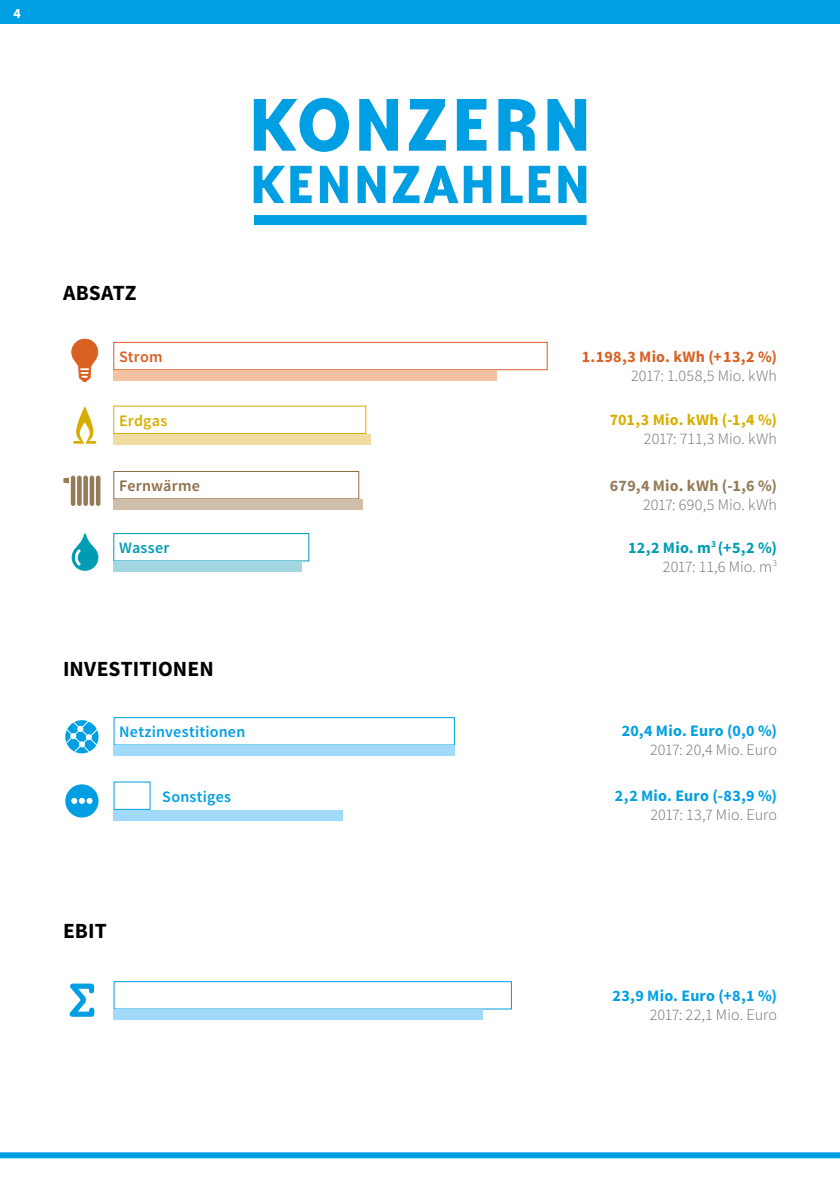
<style>
.page{position:relative;width:840px;height:1191px;background:#fff}
.page>*{position:absolute;margin:0;border:0;box-sizing:border-box;transform-origin:0 0}
.t1{font:700 86px "Bailey Sans ITC Com";letter-spacing:.01em;color:#009fe3}
.t2{font:700 62px "Bailey Sans ITC Com";color:#009fe3}
.t3{font:700 21.6px "Source Sans Pro";letter-spacing:.005em;color:#000}
.t4{font:300 16px "Source Sans Pro";letter-spacing:.005em;color:#706f6f}
.t5{font:700 16px "Source Sans Pro";letter-spacing:.015em;color:#009fe3}
.t6{font:600 16px "Source Sans Pro";letter-spacing:.015em;color:#009fe3}
.t7{font:700 16px "Source Sans Pro";letter-spacing:.02em;color:#da6022}
.t8{font:700 16px "Source Sans Pro";letter-spacing:.015em;color:#d7ae00}
.t9{font:700 16px "Source Sans Pro";letter-spacing:.015em;color:#957b58}
.t10{font:700 16px "Source Sans Pro";color:#009cb4}
.t11{font:600 16px "Source Sans Pro";letter-spacing:.015em;color:#8e6d44}
.t12{font:600 16px "Source Sans Pro";letter-spacing:.01em;color:#d7ae00}
.t13{font:600 16px "Source Sans Pro";letter-spacing:.015em;color:#009cb4}
.t14{font:600 16px "Source Sans Pro";letter-spacing:.015em;color:#da6022}
.t15{font:700 14px "Source Sans Pro";color:#fff}
</style>
<div class="page">
<div style="left:254px;top:215px;width:332px;height:10px;background:#009fe3"></div>
<svg style="left:73px;top:406px;width:23px;height:38px"></svg>
<svg style="left:72px;top:533px;width:26px;height:38px"></svg>
<svg style="left:63px;top:475px;width:37px;height:31px"></svg>
<div style="left:65px;top:784px;width:33px;height:33px;background:#009fe3;border-radius:50%"></div>
<svg style="left:72px;top:798px;width:20px;height:5px"></svg>
<svg style="left:65px;top:720px;width:33px;height:33px"></svg>
<svg style="left:69px;top:983px;width:26px;height:34px"></svg>
<svg style="left:71px;top:339px;width:27px;height:43px"></svg>
<div style="left:113px;top:533px;width:196px;height:28px;border:1px solid #009cb4"></div>
<div style="left:113px;top:717px;width:341px;height:28px;border:1px solid #009fe3"></div>
<div style="left:113px;top:781px;width:37px;height:29px;border:1px solid #009fe3"></div>
<div style="left:113px;top:561px;width:189px;height:11px;background:#a3d8e3"></div>
<div style="left:113px;top:745px;width:341px;height:11px;background:#a1daf8"></div>
<div style="left:113px;top:810px;width:229px;height:10px;background:#a1daf8"></div>
<div style="left:113px;top:981px;width:398px;height:28px;border:1px solid #009fe3"></div>
<div style="left:113px;top:1009px;width:370px;height:10px;background:#a1daf8"></div>
<div style="left:113px;top:342px;width:434px;height:28px;background:#fff;border:1px solid #da6022"></div>
<div style="left:113px;top:370px;width:384px;height:10px;background:#f3c2a2"></div>
<div style="left:113px;top:471px;width:246px;height:28px;background:#fff;border:1px solid #8e6d44"></div>
<div style="left:113px;top:405px;width:253px;height:29px;background:#fff;border:1px solid #d7ae00"></div>
<div style="left:113px;top:499px;width:250px;height:10px;background:#cebeaa"></div>
<div style="left:113px;top:434px;width:257px;height:10px;background:#f1dda4"></div>
<div style="left:0;top:1152px;width:839px;height:6px;background:#009fe3"></div>
<div style="left:0;top:0;width:839px;height:24px;background:#009fe3"></div>
<p class="t15" style="left:14px;top:4px;width:9px">4</p>
<h1 class="t1" style="left:247px;top:75px;width:348px">KONZERN</h1>
<h2 class="t2" style="left:248px;top:148px;width:344px">KENNZAHLEN</h2>
<h3 class="t3" style="left:63px;top:279px;width:75px">ABSATZ</h3>
<p class="t14" style="left:119px;top:347px;width:45px">Strom</p>
<p class="t7" style="left:581px;top:346px;width:197px">1.198,3 Mio. kWh (+ 13,2 %)</p>
<p class="t4" style="left:631px;top:365px;width:147px">2017: 1.058,5 Mio. kWh</p>
<p class="t12" style="left:119px;top:410px;width:50px">Erdgas</p>
<p class="t8" style="left:609px;top:410px;width:169px">701,3 Mio. kWh (-1,4 %)</p>
<p class="t4" style="left:643px;top:429px;width:134px">2017: 711,3 Mio. kWh</p>
<p class="t11" style="left:119px;top:476px;width:82px">Fernwärme</p>
<p class="t9" style="left:609px;top:475px;width:168px">679,4 Mio. kWh (-1,6 %)</p>
<p class="t4" style="left:642px;top:494px;width:135px">2017: 690,5 Mio. kWh</p>
<p class="t13" style="left:119px;top:538px;width:52px">Wasser</p>
<p class="t10" style="left:627px;top:537px;width:150px">12,2 Mio. m<sup>3</sup> (+5,2 %)</p>
<p class="t4" style="left:662px;top:557px;width:115px">2017: 11,6 Mio. m<sup>3</sup></p>
<h3 class="t3" style="left:63px;top:654px;width:152px">INVESTITIONEN</h3>
<p class="t6" style="left:119px;top:722px;width:127px">Netzinvestitionen</p>
<p class="t6" style="left:162px;top:786px;width:70px">Sonstiges</p>
<p class="t5" style="left:621px;top:721px;width:157px">20,4 Mio. Euro (0,0 %)</p>
<p class="t4" style="left:649px;top:740px;width:128px">2017: 20,4 Mio. Euro</p>
<p class="t5" style="left:614px;top:785px;width:163px">2,2 Mio. Euro (-83,9 %)</p>
<p class="t4" style="left:650px;top:805px;width:128px">2017: 13,7 Mio. Euro</p>
<h3 class="t3" style="left:63px;top:916px;width:45px">EBIT</h3>
<p class="t5" style="left:612px;top:985px;width:166px">23,9 Mio. Euro (+8,1 %)</p>
<p class="t4" style="left:649px;top:1004px;width:129px">2017: 22,1 Mio. Euro</p>
</div>
